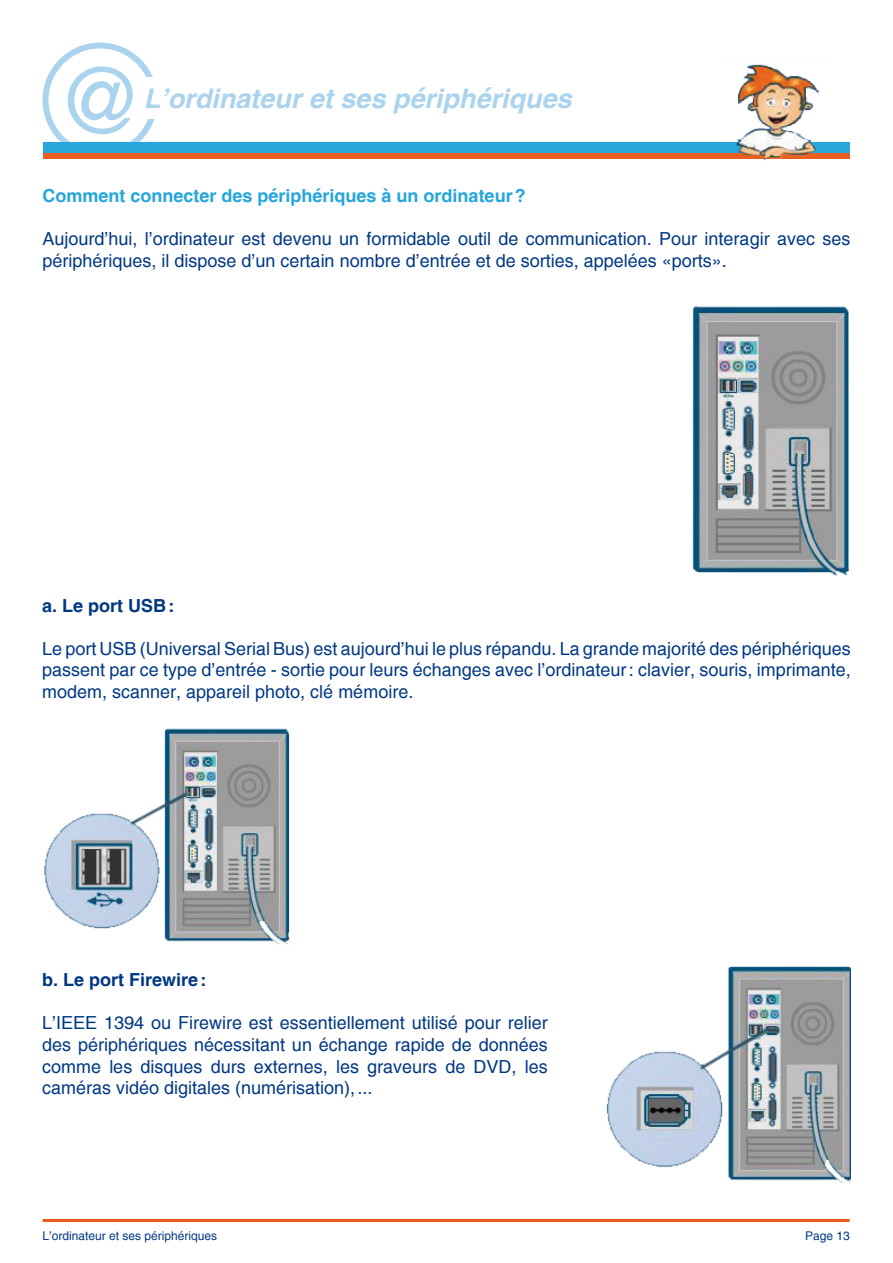
<style>
.page{position:relative;width:893px;height:1263px;background:#fff}
.page>*{position:absolute;margin:0;border:0;box-sizing:border-box;transform-origin:0 0}
.t1{font:90px "Helvetica";color:#aad3ee}
.t2{font:italic 700 27px "Helvetica";color:#aad3ee}
.t3{font:18px/21.6px "Helvetica";color:#003883;text-align:justify}
.t4{font:700 18px "Helvetica";color:#26a6db}
.t5{font:700 18px "Helvetica";color:#003883}
.t6{font:12px "Helvetica";color:#003883}
</style>
<div class="page">
<div style="left:43px;top:43px;width:115px;height:115px;border:6px solid #aad3ee;border-radius:50%"></div>
<div style="left:43px;top:142px;width:807px;height:11px;background:#26a6db"></div>
<div style="left:43px;top:153px;width:807px;height:5px;background:#e95d1f"></div>
<img style="left:721px;top:64px;width:109px;height:97px">
<div style="left:144px;top:77px;width:427px;height:41px;background:#fff"></div>
<hr style="left:43px;top:1219px;width:807px;height:3px;background:#e95d1f">
<img style="left:692px;top:306px;width:158px;height:270px">
<img style="left:44px;top:728px;width:246px;height:217px">
<img style="left:606px;top:966px;width:245px;height:217px">
<h1 class="t1" style="left:54px;top:49px;width:93px">@</h1>
<h2 class="t2" style="left:144px;top:83px;width:429px">L’ordinateur et ses périphériques</h2>
<p class="t4" style="left:43px;top:185px;width:485px">Comment connecter des périphériques à un ordinateur?</p>
<p class="t3" style="left:43px;top:228px;width:809px">Aujourd’hui, l’ordinateur est devenu un formidable outil de communication. Pour interagir avec ses périphériques, il dispose d’un certain nombre d’entrée et de sorties, appelées «ports».</p>
<p class="t5" style="left:42px;top:594px;width:134px">a. Le port USB:</p>
<p class="t3" style="left:42px;top:638px;width:810px">Le port USB (Universal Serial Bus) est aujourd’hui le plus répandu. La grande majorité des périphériques passent par ce type d’entrée - sortie pour leurs échanges avec l’ordinateur: clavier, souris, imprimante, modem, scanner, appareil photo, clé mémoire.</p>
<p class="t5" style="left:42px;top:969px;width:166px">b. Le port Firewire:</p>
<p class="t3" style="left:42px;top:1012px;width:507px">L’IEEE 1394 ou Firewire est essentiellement utilisé pour relier des périphériques nécessitant un échange rapide de données comme les disques durs externes, les graveurs de DVD, les caméras vidéo digitales (numérisation),...</p>
<p class="t6" style="left:43px;top:1228px;width:176px">L’ordinateur et ses périphériques</p>
<p class="t6" style="left:805px;top:1228px;width:46px">Page 13</p>
</div>
